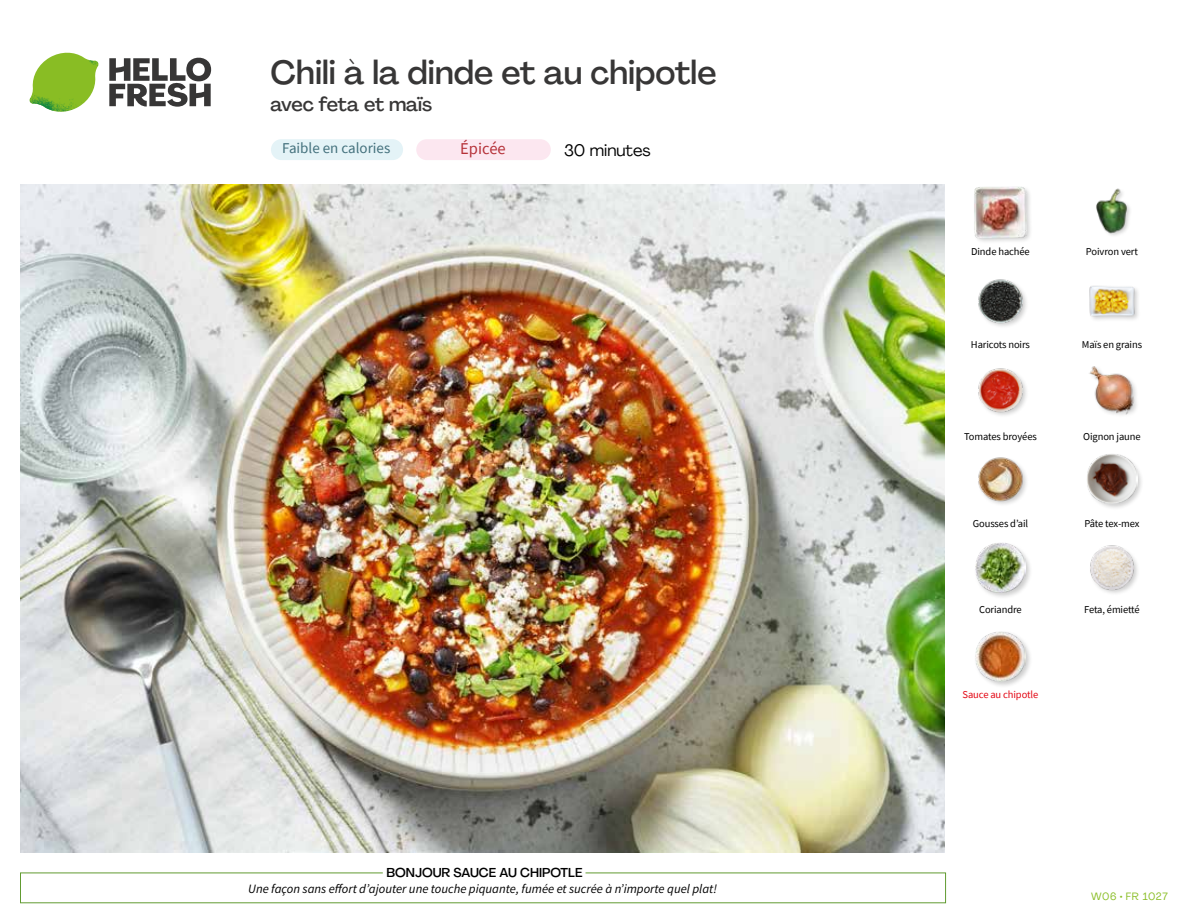
<style>
.page{position:relative;width:1188px;height:918px;background:#fff}
.page>*{position:absolute;margin:0;border:0;box-sizing:border-box;transform-origin:0 0}
.t1{font:500 33px "Agrandir";color:#373636}
.t2{font:500 19.5px "Agrandir";letter-spacing:-.01em;color:#373636}
.t3{font:16.5px "Agrandir";color:#000}
.t4{font:16.5px "Source Sans Pro";color:#b53138}
.t5{font:15px "Source Sans Pro";color:#43707c}
.t6{font:italic 12.75px "Source Sans Pro";color:#000}
.t7{font:500 12.75px "Agrandir";color:#000}
.t8{font:10.5px "Source Sans Pro";letter-spacing:-.01em;color:#000}
.t9{font:10.5px "Source Sans Pro";letter-spacing:-.01em;color:#e30613}
.t10{font:10.5px "Agrandir";letter-spacing:.05em;color:#89bd24}
</style>
<div class="page">
<svg style="left:109px;top:57px;width:102px;height:50px"></svg>
<svg style="left:34px;top:53px;width:62px;height:40px"></svg>
<img style="left:67px;top:53px;width:32px;height:26px">
<img style="left:33px;top:75px;width:59px;height:11px">
<img style="left:29px;top:79px;width:61px;height:33px">
<img style="left:65px;top:86px;width:27px;height:25px">
<img style="left:21px;top:184px;width:924px;height:668px">
<div style="left:416px;top:139px;width:135px;height:21px;background:#fce7f0;border-radius:10px"></div>
<div style="left:271px;top:139px;width:132px;height:21px;background:#e4f3f7;border-radius:10px"></div>
<div style="left:974px;top:630px;width:59px;height:58px;background:#000;opacity:.2"></div>
<img style="left:975px;top:631px;width:51px;height:51px">
<img style="left:1090px;top:545px;width:48px;height:49px">
<div style="left:974px;top:542px;width:59px;height:57px;background:#000;opacity:.2"></div>
<img style="left:975px;top:542px;width:51px;height:51px">
<div style="left:1086px;top:453px;width:58px;height:57px;background:#000;opacity:.2"></div>
<img style="left:1087px;top:454px;width:50px;height:50px">
<img style="left:978px;top:457px;width:49px;height:48px">
<img style="left:1089px;top:366px;width:48px;height:49px">
<img style="left:978px;top:368px;width:49px;height:48px">
<img style="left:1089px;top:286px;width:49px;height:34px">
<img style="left:978px;top:279px;width:49px;height:48px">
<img style="left:1096px;top:188px;width:34px;height:48px">
<div style="left:973px;top:186px;width:60px;height:58px;background:#000;opacity:.2"></div>
<img style="left:975px;top:186px;width:51px;height:52px">
<h1 class="t1" style="left:271px;top:52px;width:447px">Chili à la dinde et au chipotle</h1>
<h2 class="t2" style="left:271px;top:92px;width:163px">avec feta et maïs</h2>
<h3 class="t5" style="left:282px;top:138px;width:110px">Faible en calories</h3>
<h3 class="t3" style="left:564px;top:140px;width:88px">30 minutes</h3>
<h3 class="t4" style="left:460px;top:138px;width:47px">Épicée</h3>
<p class="t7" style="left:387px;top:864px;width:197px">BONJOUR SAUCE AU CHIPOTLE</p>
<p class="t6" style="left:248px;top:881px;width:470px">Une façon sans effort d’ajouter une touche piquante, fumée et sucrée à n’importe quel plat!</p>
<p class="t8" style="left:971px;top:245px;width:60px">Dinde hachée</p>
<p class="t8" style="left:1086px;top:245px;width:54px">Poivron vert</p>
<p class="t8" style="left:971px;top:338px;width:60px">Haricots noirs</p>
<p class="t8" style="left:1082px;top:338px;width:62px">Maïs en grains</p>
<p class="t8" style="left:964px;top:430px;width:74px">Tomates broyées</p>
<p class="t8" style="left:1083px;top:430px;width:59px">Oignon jaune</p>
<p class="t8" style="left:973px;top:517px;width:57px">Gousses d’ail</p>
<p class="t8" style="left:1084px;top:517px;width:57px">Pâte tex-mex</p>
<p class="t8" style="left:979px;top:603px;width:44px">Coriandre</p>
<p class="t8" style="left:1084px;top:603px;width:57px">Feta, émietté</p>
<p class="t9" style="left:963px;top:688px;width:77px">Sauce au chipotle</p>
<p class="t10" style="left:1091px;top:890px;width:78px">W06 • FR 1027</p>
</div>
